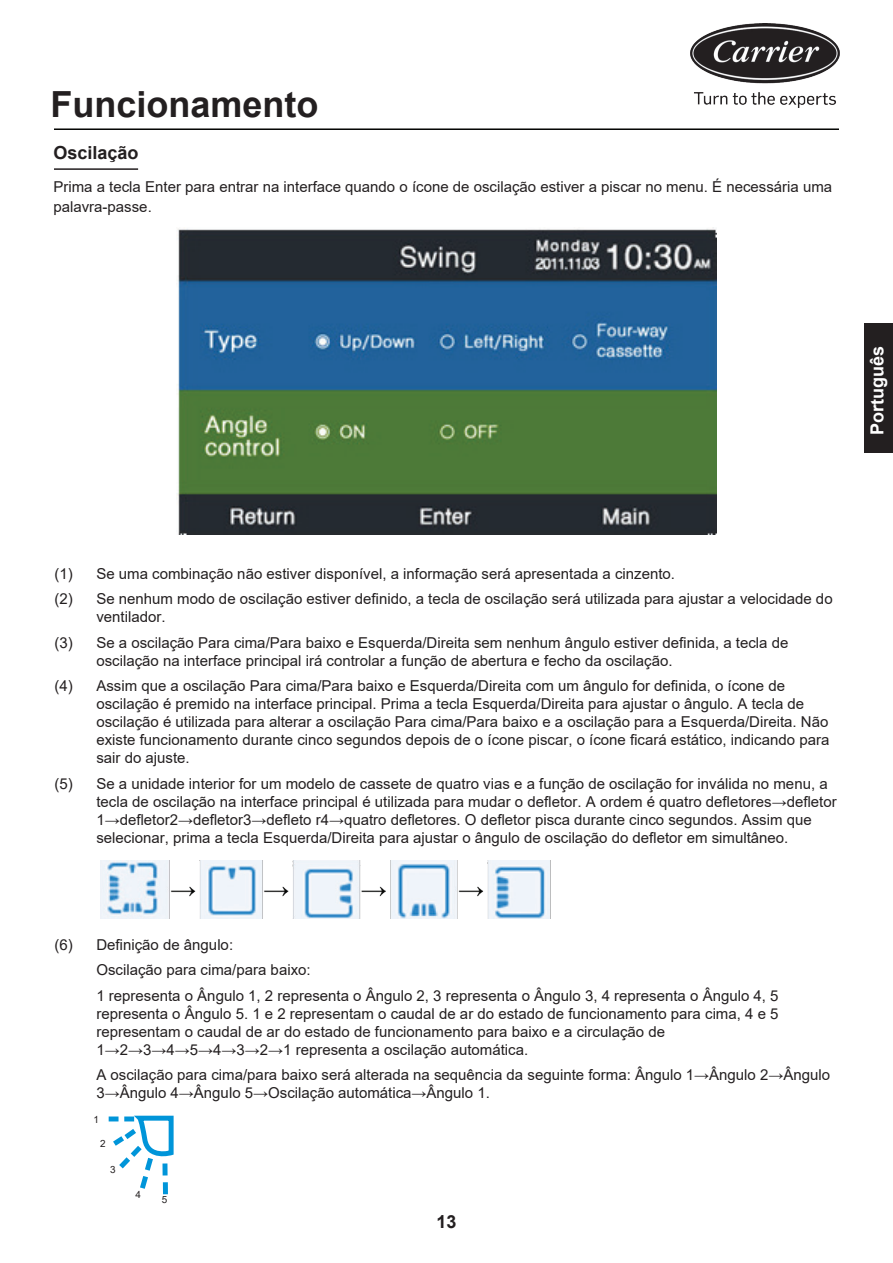
<style>
.page{position:relative;width:893px;height:1263px;background:#fff}
.page>*{position:absolute;margin:0;border:0;box-sizing:border-box;transform-origin:0 0}
.t1{font:700 36px "Arial";color:#231f20}
.t2{font:700 18px "Arial";color:#231f20}
.t3{font:700 18px "Arial";color:#fff}
.t4{font:15px/18px "Arial";color:#231f20}
.t5{font:9.9px "Arial";color:#231f20}
</style>
<div class="page">
<hr style="left:54px;top:128px;width:785px;height:2px;background:#040503">
<svg style="left:108px;top:1115px;width:66px;height:80px"></svg>
<hr style="left:54px;top:168px;width:84px;height:2px;background:#231f20">
<img style="left:691px;top:24px;width:148px;height:84px">
<div style="left:864px;top:323px;width:29px;height:130px;background:#231f20"></div>
<img style="left:177px;top:228px;width:539px;height:306px">
<img style="left:100px;top:860px;width:450px;height:59px">
<p class="t1" style="left:50px;top:79px;width:270px">Funcionamento</p>
<p class="t2" style="left:53px;top:140px;width:87px">Oscilação</p>
<p class="t4" style="left:53px;top:177px;width:780px;line-height:19.8px">Prima a tecla Enter para entrar na interface quando o ícone de oscilação estiver a piscar no menu. É necessária uma palavra-passe.</p>
<p class="t3" style="left:864px;top:435px;width:91px;rotate:-90deg">Português</p>
<p class="t4" style="left:54px;top:564px;width:622px">(1) Se uma combinação não estiver disponível, a informação será apresentada a cinzento.</p>
<p class="t4" style="left:96px;top:590px;width:738px;text-indent:-42px">(2) Se nenhum modo de oscilação estiver definido, a tecla de oscilação será utilizada para ajustar a velocidade do ventilador.</p>
<p class="t4" style="left:96px;top:633px;width:693px;text-indent:-42px">(3) Se a oscilação Para cima/Para baixo e Esquerda/Direita sem nenhum ângulo estiver definida, a tecla de oscilação na interface principal irá controlar a função de abertura e fecho da oscilação.</p>
<p class="t4" style="left:96px;top:677px;width:734px;text-indent:-42px">(4) Assim que a oscilação Para cima/Para baixo e Esquerda/Direita com um ângulo for definida, o ícone de oscilação é premido na interface principal. Prima a tecla Esquerda/Direita para ajustar o ângulo. A tecla de oscilação é utilizada para alterar a oscilação Para cima/Para baixo e a oscilação para a Esquerda/Direita. Não existe funcionamento durante cinco segundos depois de o ícone piscar, o ícone ficará estático, indicando para sair do ajuste.</p>
<p class="t4" style="left:96px;top:774px;width:742px;text-indent:-42px">(5) Se a unidade interior for um modelo de cassete de quatro vias e a função de oscilação for inválida no menu, a tecla de oscilação na interface principal é utilizada para mudar o defletor. A ordem é quatro defletores→defletor 1→defletor2→defletor3→defleto r4→quatro defletores. O defletor pisca durante cinco segundos. Assim que selecionar, prima a tecla Esquerda/Direita para ajustar o ângulo de oscilação do defletor em simultâneo.</p>
<p class="t4" style="left:54px;top:935px;width:180px">(6) Definição de ângulo:</p>
<p class="t4" style="left:96px;top:961px;width:216px">Oscilação para cima/para baixo:</p>
<p class="t4" style="left:96px;top:986px;width:684px">1 representa o Ângulo 1, 2 representa o Ângulo 2, 3 representa o Ângulo 3, 4 representa o Ângulo 4, 5 representa o Ângulo 5. 1 e 2 representam o caudal de ar do estado de funcionamento para cima, 4 e 5 representam o caudal de ar do estado de funcionamento para baixo e a circulação de 1→2→3→4→5→4→3→2→1 representa a oscilação automática.</p>
<p class="t4" style="left:96px;top:1066px;width:735px">A oscilação para cima/para baixo será alterada na sequência da seguinte forma: Ângulo 1→Ângulo 2→Ângulo<br>3→Ângulo 4→Ângulo 5→Oscilação automática→Ângulo 1.</p>
<p class="t5" style="left:94px;top:1113px;width:7px">1</p>
<p class="t5" style="left:100px;top:1136px;width:7px">2</p>
<p class="t5" style="left:110px;top:1163px;width:7px">3</p>
<p class="t5" style="left:136px;top:1187px;width:7px">4</p>
<p class="t5" style="left:162px;top:1193px;width:7px">5</p>
<p class="t2" style="left:436px;top:1209px;width:22px">13</p>
</div>
